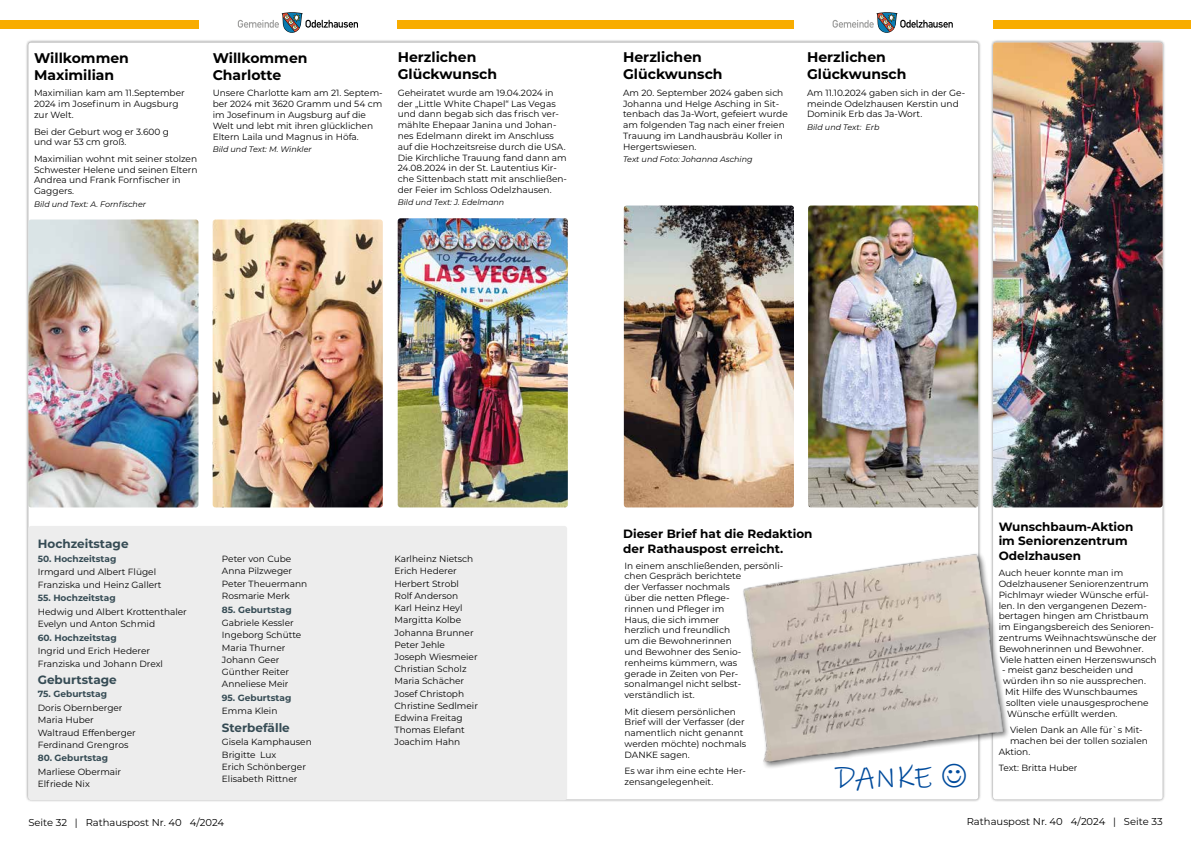
<style>
.page{position:relative;width:1191px;height:842px;background:#fff}
.page>*{position:absolute;margin:0;border:0;box-sizing:border-box;transform-origin:0 0}
.t1{font:31px "Ink Free";color:#004b9c}
.t2{font:700 14px/16.8px "Montserrat";color:#000}
.t3{font:700 12px/14.4px "Montserrat";color:#000}
.t4{font:700 12px "Montserrat";color:#354b54}
.t5{font:10px "Montserrat";color:#000}
.t6{font:9px/10.8px "Montserrat";color:#000}
.t7{font:700 9px "Montserrat";color:#354b54}
.t8{font:italic 8px "Montserrat";color:#000}
</style>
<div class="page">
<svg style="left:832px;top:12px;width:120px;height:21px"></svg>
<svg style="left:238px;top:12px;width:120px;height:21px"></svg>
<div style="left:993px;top:20px;width:198px;height:9px;background:#f8ac00"></div>
<div style="left:0;top:20px;width:198px;height:9px;background:#f8ac00"></div>
<div style="left:397px;top:20px;width:397px;height:9px;background:#f8ac00"></div>
<div style="left:990px;top:39px;width:175px;height:764px;background:#000;opacity:.5"></div>
<div style="left:993px;top:43px;width:169px;height:756px;background:#fff;border-radius:3px"></div>
<div style="left:28px;top:526px;width:539px;height:274px;background:#ededed;border-radius:3px"></div>
<img style="left:808px;top:206px;width:170px;height:301px">
<img style="left:398px;top:218px;width:170px;height:289px">
<img style="left:28px;top:219px;width:170px;height:288px">
<img style="left:213px;top:219px;width:170px;height:288px">
<img style="left:624px;top:206px;width:170px;height:301px">
<img style="left:993px;top:43px;width:169px;height:464px">
<img style="left:743px;top:548px;width:266px;height:223px">
<svg style="left:942px;top:764px;width:24px;height:7px"></svg>
<h2 class="t2" style="left:34px;top:49px;width:96px">Willkommen<br>Maximilian</h2>
<p class="t6" style="left:34px;top:88px;width:152px">Maximilian kam am 11.September<br>2024 im Josefinum in Augsburg zur Welt.</p>
<p class="t6" style="left:34px;top:126px;width:136px">Bei der Geburt wog er 3.600 g und war 53 cm groß.</p>
<p class="t6" style="left:34px;top:153px;width:165px">Maximilian wohnt mit seiner stolzen<br>Schwester Helene und seinen Eltern<br>Andrea und Frank Fornfischer in<br>Gaggers.</p>
<p class="t8" style="left:34px;top:198px;width:113px">Bild und Text: A. Fornfischer</p>
<h2 class="t2" style="left:213px;top:49px;width:96px">Willkommen<br>Charlotte</h2>
<p class="t6" style="left:213px;top:88px;width:171px">Unsere Charlotte kam am 21. Septem&shy;ber 2024 mit 3620 Gramm und 54 cm im Josefinum in Augsburg auf die Welt und lebt mit ihren glücklichen Eltern Laila und Magnus in Höfa.</p>
<p class="t8" style="left:213px;top:144px;width:101px">Bild und Text: M. Winkler</p>
<h2 class="t2" style="left:398px;top:48px;width:101px">Herzlichen<br>Glückwunsch</h2>
<p class="t6" style="left:398px;top:87px;width:171px">Geheiratet wurde am 19.04.2024 in der „Little White Chapel“ Las Vegas und dann begab sich das frisch ver&shy;mählte Ehepaar Janina und Johan&shy;nes Edelmann direkt im Anschluss auf die Hochzeitsreise durch die USA.<br>Die Kirchliche Trauung fand dann am 24.08.2024 in der St. Lautentius Kir&shy;che Sittenbach statt mit anschließen&shy;der Feier im Schloss Odelzhausen.</p>
<p class="t8" style="left:398px;top:197px;width:108px">Bild und Text: J. Edelmann</p>
<h2 class="t2" style="left:623px;top:48px;width:101px">Herzlichen<br>Glückwunsch</h2>
<p class="t6" style="left:623px;top:87px;width:166px">Am 20. September 2024 gaben sich<br>Johanna und Helge Asching in Sit&shy;tenbach das Ja-Wort, gefeiert wurde am folgenden Tag nach einer freien<br>Trauung im Landhausbräu Koller in<br>Hergertswiesen.</p>
<p class="t8" style="left:623px;top:154px;width:131px">Text und Foto: Johanna Asching</p>
<h2 class="t2" style="left:807px;top:48px;width:101px">Herzlichen<br>Glückwunsch</h2>
<p class="t6" style="left:807px;top:87px;width:160px">Am 11.10.2024 gaben sich in der Ge&shy;meinde Odelzhausen Kerstin und<br>Dominik Erb das Ja-Wort.</p>
<p class="t8" style="left:807px;top:121px;width:74px">Bild und Text: Erb</p>
<h3 class="t4" style="left:38px;top:535px;width:92px">Hochzeitstage</h3>
<p class="t7" style="left:38px;top:552px;width:80px">50. Hochzeitstag</p>
<p class="t6" style="left:38px;top:566px;width:125px;line-height:12.2px">Irmgard und Albert Flügel<br>Franziska und Heinz Gallert</p>
<p class="t7" style="left:38px;top:592px;width:79px">55. Hochzeitstag</p>
<p class="t6" style="left:38px;top:605px;width:151px;line-height:12.2px">Hedwig und Albert Krottenthaler<br>Evelyn und Anton Schmid</p>
<p class="t7" style="left:38px;top:631px;width:81px">60. Hochzeitstag</p>
<p class="t6" style="left:38px;top:645px;width:127px;line-height:12.2px">Ingrid und Erich Hederer<br>Franziska und Johann Drexl</p>
<h3 class="t4" style="left:38px;top:671px;width:80px">Geburtstage</h3>
<p class="t7" style="left:38px;top:688px;width:71px">75. Geburtstag</p>
<p class="t6" style="left:38px;top:701px;width:100px;line-height:12.2px">Doris Obernberger<br>Maria Huber<br>Waltraud Effenberger<br>Ferdinand Grengros</p>
<p class="t7" style="left:38px;top:752px;width:72px">80. Geburtstag</p>
<p class="t6" style="left:38px;top:765px;width:85px;line-height:12.2px">Marliese Obermair<br>Elfriede Nix</p>
<p class="t6" style="left:222px;top:553px;width:87px;line-height:12.2px">Peter von Cube<br>Anna Pilzweger<br>Peter Theuermann<br>Rosmarie Merk</p>
<p class="t7" style="left:222px;top:603px;width:71px">85. Geburtstag</p>
<p class="t6" style="left:222px;top:616px;width:81px;line-height:12.2px">Gabriele Kessler<br>Ingeborg Schütte<br>Maria Thurner<br>Johann Geer<br>Günther Reiter<br>Anneliese Meir</p>
<p class="t7" style="left:222px;top:691px;width:71px">95. Geburtstag</p>
<p class="t6" style="left:222px;top:705px;width:57px">Emma Klein</p>
<h3 class="t4" style="left:222px;top:719px;width:69px">Sterbefälle</h3>
<p class="t6" style="left:222px;top:736px;width:91px;line-height:12.2px">Gisela Kamphausen<br>Brigitte Lux<br>Erich Schönberger<br>Elisabeth Rittner</p>
<h3 class="t3" style="left:623px;top:526px;width:191px">Dieser Brief hat die Redaktion der Rathauspost erreicht.</h3>
<p class="t6" style="left:394px;top:553px;width:85px;line-height:12.2px">Karlheinz Nietsch<br>Erich Hederer<br>Herbert Strobl<br>Rolf Anderson<br>Karl Heinz Heyl<br>Margitta Kolbe<br>Johanna Brunner<br>Peter Jehle<br>Joseph Wiesmeier<br>Christian Scholz<br>Maria Schächer<br>Josef Christoph<br>Christine Sedlmeir<br>Edwina Freitag<br>Thomas Elefant<br>Joachim Hahn</p>
<p class="t6" style="left:624px;top:560px;width:160px">In einem anschließenden, persönli&shy;chen Gespräch berichtete<br>der Verfasser nochmals<br>über die netten Pflege-<br>rinnen und Pfleger im<br>Haus, die sich immer<br>herzlich und freundlich<br>um die Bewohnerinnen<br>und Bewohner des Senio&shy;renheims kümmern, was<br>gerade in Zeiten von Per&shy;sonalmangel nicht selbst&shy;verständlich ist.</p>
<p class="t6" style="left:624px;top:706px;width:123px">Mit diesem persönlichen<br>Brief will der Verfasser (der namentlich nicht genannt werden möchte) nochmals<br>DANKE sagen.</p>
<p class="t6" style="left:624px;top:765px;width:123px">Es war ihm eine echte Her&shy;zensangelegenheit.</p>
<h1 class="t1" style="left:835px;top:755px;width:99px">DANKE</h1>
<h3 class="t3" style="left:998px;top:519px;width:136px">Wunschbaum-Aktion im Seniorenzentrum<br>Odelzhausen</h3>
<p class="t6" style="left:998px;top:567px;width:160px">Auch heuer konnte man im<br>Odelzhausener Seniorenzentrum<br>Pichlmayr wieder Wünsche erfül&shy;len. In den vergangenen Dezem&shy;bertagen hingen am Christbaum im Eingangsbereich des Senioren&shy;zentrums Weihnachtswünsche der<br>Bewohnerinnen und Bewohner.<br>Viele hatten einen Herzenswunsch</p>
<p class="t6" style="left:1002px;top:664px;width:133px">- meist ganz bescheiden und</p>
<p class="t6" style="left:1003px;top:675px;width:144px">würden ihn so nie aussprechen.</p>
<p class="t6" style="left:1005px;top:686px;width:134px">Mit Hilfe des Wunschbaumes</p>
<p class="t6" style="left:1006px;top:697px;width:144px">sollten viele unausgesprochene</p>
<p class="t6" style="left:1007px;top:708px;width:112px">Wünsche erfüllt werden.</p>
<p class="t6" style="left:1010px;top:724px;width:134px">Vielen Dank an Alle für`s Mit-</p>
<p class="t6" style="left:1010px;top:735px;width:139px">machen bei der tollen sozialen</p>
<p class="t6" style="left:998px;top:746px;width:33px">Aktion.</p>
<p class="t6" style="left:998px;top:762px;width:80px">Text: Britta Huber</p>
<p class="t5" style="left:28px;top:816px;width:197px">Seite 32 | Rathauspost Nr. 40 4/2024</p>
<p class="t5" style="left:966px;top:814px;width:197px">Rathauspost Nr. 40 4/2024 | Seite 33</p>
</div>
